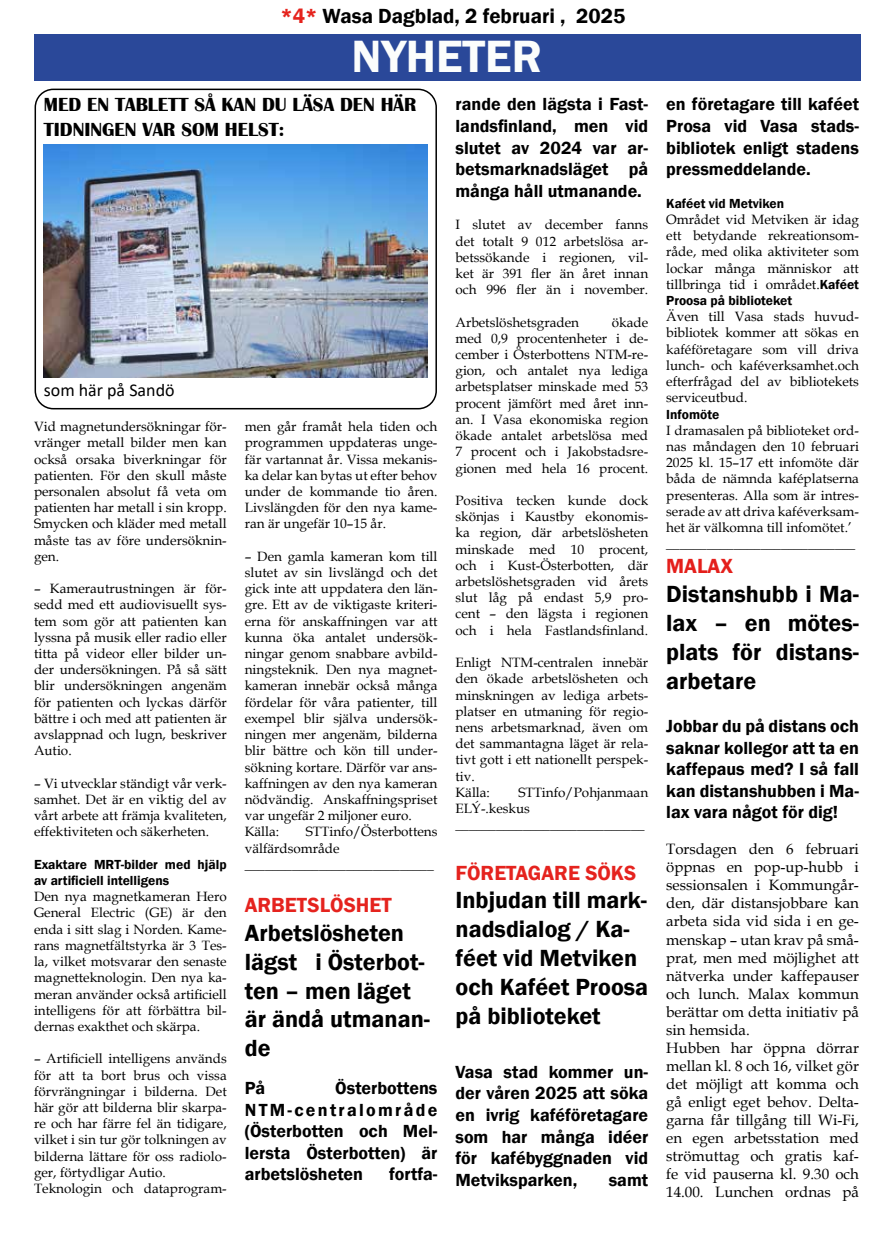
<style>
.page{position:relative;width:893px;height:1234px;background:#fff}
.page>*{position:absolute;margin:0;border:0;box-sizing:border-box;transform-origin:0 0}
.t1{font:600 46.5px "Franklin Gothic";color:#fbfdfc}
.t2{font:600 24px/28.8px "Franklin Gothic";color:#000}
.t3{font:600 21px "Franklin Gothic";color:#000}
.t4{font:600 21px "Franklin Gothic";color:#e5231e}
.t5{font:600 21px "Franklin Gothic";color:#e41f1b}
.t6{font:700 19.5px/25.2px "Britannic";color:#000}
.t7{font:600 18px/21.6px "Franklin Gothic";color:#000;text-align:justify}
.t8{font:18px "Calibri";color:#000}
.t9{font:15px/18px "Book Antiqua";color:#000}
.t10{font:13.5px/16.2px "Book Antiqua";color:#000;text-align:justify}
.t11{font:600 13.5px/16.2px "Franklin Gothic";color:#000}
.s1{color:#e5231d}
.s2{font-family:"Franklin Gothic";font-weight:600}
</style>
<div class="page">
<div style="left:35px;top:89px;width:402px;height:320px;border:2px solid #000;border-radius:18px"></div>
<img style="left:44px;top:145px;width:384px;height:232px">
<div style="left:34px;top:34px;width:826px;height:47px;background:#2a4899"></div>
<h3 class="t3" style="left:280px;top:3px;width:346px"><span class="s1">*4*</span> Wasa Dagblad, 2 februari , 2025</h3>
<h1 class="t1" style="left:352px;top:28px;width:192px">NYHETER</h1>
<h3 class="t6" style="left:44px;top:92px;width:374px">MED EN TABLETT SÅ KAN DU LÄSA DEN HÄR<br>TIDNINGEN VAR SOM HELST:</h3>
<h3 class="t8" style="left:44px;top:377px;width:132px">som här på Sandö</h3>
<p class="t10" style="left:34px;top:418px;width:194px">Vid magnetundersökningar för&shy;vränger metall bilder men kan också orsaka biverkningar för patienten. För den skull måste personalen absolut få veta om patienten har metall i sin kropp.<br>Smycken och kläder med metall måste tas av före undersöknin&shy;gen.</p>
<p class="t10" style="left:34px;top:580px;width:194px">– Kamerautrustningen är för&shy;sedd med ett audiovisuellt sys&shy;tem som gör att patienten kan lyssna på musik eller radio eller titta på videor eller bilder un&shy;der undersökningen. På så sätt blir undersökningen angenäm för patienten och lyckas därför bättre i och med att patienten är avslappnad och lugn, beskriver Autio.</p>
<p class="t10" style="left:34px;top:774px;width:194px">– Vi utvecklar ständigt vår verk&shy;samhet. Det är en viktig del av vårt arbete att främja kvaliteten, effektiviteten och säkerheten.</p>
<p class="t11" style="left:34px;top:856px;width:194px">Exaktare MRT-bilder med hjälp av artificiell intelligens</p>
<p class="t10" style="left:34px;top:888px;width:194px">Den nya magnetkameran Hero General Electric (GE) är den enda i sitt slag i Norden. Kame&shy;rans magnetfältstyrka är 3 Tes&shy;la, vilket motsvarar den senaste magnetteknologin. Den nya ka&shy;meran använder också artificiell intelligens för att förbättra bil&shy;dernas exakthet och skärpa.</p>
<p class="t10" style="left:34px;top:1050px;width:194px;text-align:left">– Artificiell intelligens används för att ta bort brus och vissa förvrängningar i bilderna. Det här gör att bilderna blir skarpa&shy;re och har färre fel än tidigare, vilket i sin tur gör tolkningen av bilderna lättare för oss radiolo&shy;ger, förtydligar Autio.<br>Teknologin och dataprogram-</p>
<p class="t10" style="left:245px;top:418px;width:194px">men går framåt hela tiden och programmen uppdateras unge&shy;fär vartannat år. Vissa mekanis&shy;ka delar kan bytas ut efter behov under de kommande tio åren.<br>Livslängden för den nya kame&shy;ran är ungefär 10–15 år.</p>
<p class="t10" style="left:245px;top:547px;width:194px;text-align:left">– Den gamla kameran kom till slutet av sin livslängd och det gick inte att uppdatera den län&shy;gre. Ett av de viktigaste kriteri&shy;erna för anskaffningen var att kunna öka antalet undersök&shy;ningar genom snabbare avbild&shy;ningsteknik. Den nya magnet&shy;kameran innebär också många fördelar för våra patienter, till exempel blir själva undersök&shy;ningen mer angenäm, bilderna blir bättre och kön till under&shy;sökning kortare. Därför var ans&shy;kaffningen av den nya kameran nödvändig. Anskaffningspriset var ungefär 2 miljoner euro.<br>Källa:</p>
<p class="t10" style="left:245px;top:823px;width:194px;text-indent:61px">STTinfo/Österbottens välfärdsområde</p>
<h3 class="t4" style="left:245px;top:891px;width:148px">ARBETSLÖSHET</h3>
<h2 class="t2" style="left:245px;top:918px;width:187px">Arbetslösheten lägst i Österbot&shy;ten – men läget är ändå utmanan&shy;de</h2>
<h3 class="t7" style="left:245px;top:1077px;width:22px">På</h3>
<h3 class="t7" style="left:245px;top:1077px;width:194px;text-indent:90px">Österbottens NTM-centralområde (Österbotten och Mel&shy;lersta Österbotten) är arbetslösheten</h3>
<h3 class="t7" style="left:389px;top:1163px;width:50px">fortfa-</h3>
<h3 class="t7" style="left:455px;top:94px;width:194px">rande den lägsta i Fast&shy;landsfinland, men vid slutet av 2024 var ar&shy;betsmarknadsläget på många håll utmanande.</h3>
<p class="t10" style="left:455px;top:216px;width:194px">I slutet av december fanns det totalt 9 012 arbetslösa ar&shy;betssökande i regionen, vil&shy;ket är 391 fler än året innan och 996 fler än i november.</p>
<p class="t10" style="left:455px;top:313px;width:125px">Arbetslöshetsgraden</p>
<p class="t10" style="left:455px;top:313px;width:194px;text-indent:156px">ökade med 0,9 procentenheter i de&shy;cember i Österbottens NTM-re&shy;gion, och antalet nya lediga arbetsplatser minskade med 53 procent jämfört med året inn&shy;an. I Vasa ekonomiska region ökade antalet arbetslösa med 7 procent och i Jakobstadsre&shy;gionen med hela 16 procent.</p>
<p class="t10" style="left:455px;top:492px;width:194px">Positiva tecken kunde dock skönjas i Kaustby ekonomis&shy;ka region, där arbetslösheten minskade med 10 procent, och i Kust-Österbotten, där arbetslöshetsgraden vid årets slut låg på endast 5,9 pro&shy;cent – den lägsta i regionen och i hela Fastlandsfinland.</p>
<p class="t10" style="left:455px;top:654px;width:194px;text-align:left">Enligt NTM-centralen innebär den ökade arbetslösheten och minskningen av lediga arbets&shy;platser en utmaning för regio&shy;nens arbetsmarknad, även om det sammantagna läget är rela&shy;tivt gott i ett nationellt perspek&shy;tiv.<br>Källa:</p>
<p class="t10" style="left:455px;top:783px;width:194px;text-align:left;text-indent:63px">STTinfo/Pohjanmaan<br>ELÝ-.keskus ____________________________</p>
<h3 class="t4" style="left:455px;top:859px;width:182px">FÖRETAGARE SÖKS</h3>
<h2 class="t2" style="left:455px;top:886px;width:194px">Inbjudan till mark&shy;nadsdialog / Ka&shy;féet vid Metviken och Kaféet Proosa på biblioteket</h2>
<h3 class="t7" style="left:455px;top:1060px;width:194px">Vasa stad kommer un&shy;der våren 2025 att söka en ivrig kaféföretagare som har många idéer för kafébyggnaden vid Metviksparken,</h3>
<h3 class="t7" style="left:609px;top:1168px;width:41px">samt</h3>
<h3 class="t7" style="left:666px;top:94px;width:194px">en företagare till kaféet Prosa vid Vasa stads&shy;bibliotek enligt stadens pressmeddelande.</h3>
<p class="t11" style="left:666px;top:195px;width:119px">Kaféet vid Metviken</p>
<p class="t10" style="left:666px;top:211px;width:194px">Området vid Metviken är idag ett betydande rekreationsom&shy;råde, med olika aktiviteter som lockar många människor att tillbringa tid i området.<span class="s2">Kaféet</span></p>
<p class="t11" style="left:666px;top:292px;width:128px">Proosa på biblioteket</p>
<p class="t10" style="left:666px;top:308px;width:194px">Även till Vasa stads huvud&shy;bibliotek kommer att sökas en kaféföretagare som vill driva lunch- och kaféverksamhet.och efterfrågad del av bibliotekets serviceutbud.</p>
<p class="t11" style="left:666px;top:406px;width:55px">Infomöte</p>
<p class="t10" style="left:666px;top:421px;width:194px;text-align:left">I dramasalen på biblioteket ord&shy;nas måndagen den 10 februari<br>2025 kl. 15–17 ett infomöte där båda de nämnda kaféplatserna presenteras. Alla som är intres&shy;serade av att driva kaféverksam&shy;het är välkomna till infomötet.’ ____________________________</p>
<h3 class="t5" style="left:666px;top:553px;width:68px">MALAX</h3>
<h2 class="t2" style="left:666px;top:580px;width:194px;text-align:justify">Distanshubb i Ma&shy;lax – en mötes&shy;plats för distans&shy;arbetare</h2>
<h3 class="t7" style="left:666px;top:715px;width:194px">Jobbar du på distans och saknar kollegor att ta en kaffepaus med? I så fall kan distanshubben i Ma&shy;lax vara något för dig!</h3>
<p class="t9" style="left:666px;top:839px;width:194px">Torsdagen den 6 februari öppnas en pop-up-hubb i sessionsalen i Kommungår&shy;den, där distansjobbare kan arbeta sida vid sida i en ge&shy;menskap – utan krav på små&shy;prat, men med möjlighet att nätverka under kaffepauser och lunch. Malax kommun berättar om detta initiativ på sin hemsida.<br>Hubben har öppna dörrar mellan kl. 8 och 16, vilket gör det möjligt att komma och gå enligt eget behov. Delta&shy;garna får tillgång till Wi-Fi, en egen arbetsstation med strömuttag och gratis kaf&shy;fe vid pauserna kl. 9.30 och<br>14.00. Lunchen ordnas på</p>
</div>
